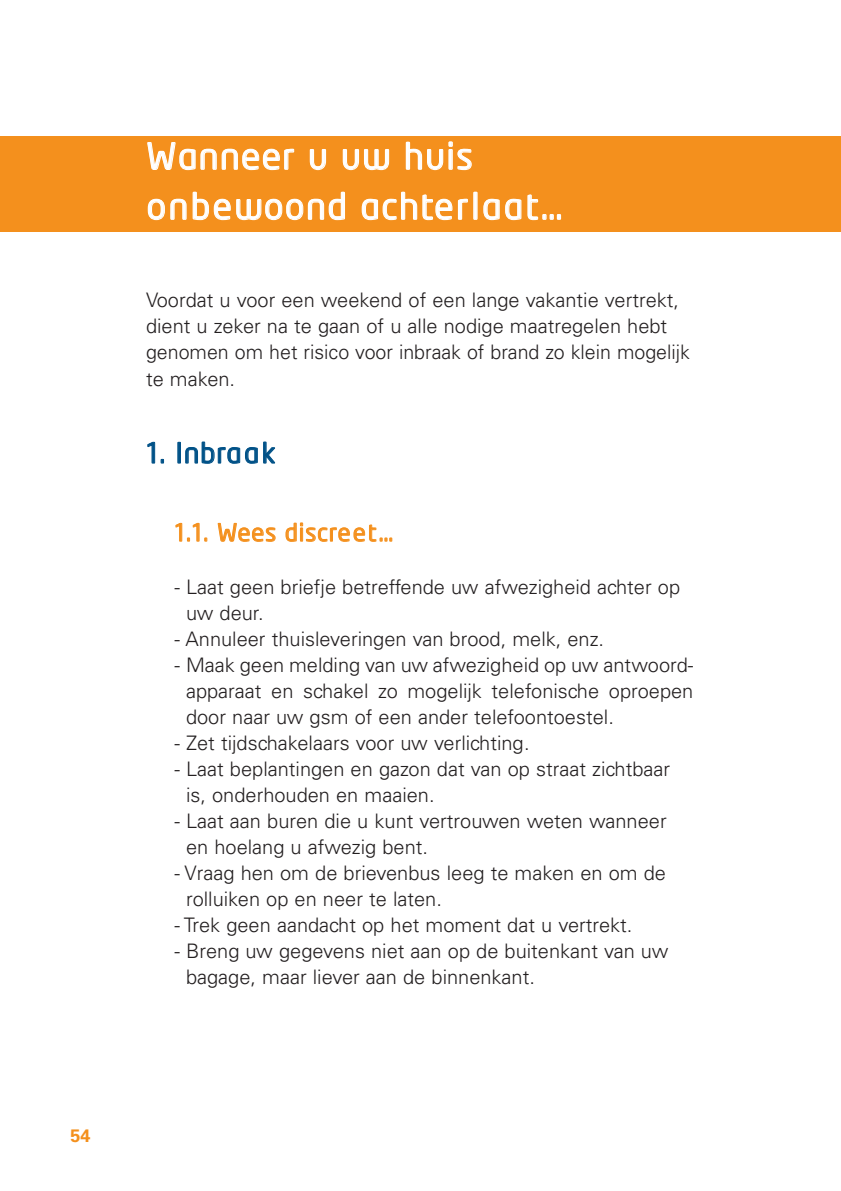
<style>
.page{position:relative;width:841px;height:1191px;background:#fff}
.page>*{position:absolute;margin:0;border:0;box-sizing:border-box;transform-origin:0 0}
.t1{font:36px/50px "Neo Tech";letter-spacing:.04em;color:#fff}
.t2{font:28px "Neo Tech";letter-spacing:.03em;color:#005187}
.t3{font:24px "Neo Tech";letter-spacing:.03em;color:#f4901d}
.t4{font:300 20px/26px "Univers";color:#231f20}
.t5{font:700 18px "Univers";color:#f4901d}
</style>
<div class="page">
<div style="left:0;top:136px;width:841px;height:96px;background:#f4901d"></div>
<h1 class="t1" style="left:146px;top:134px;width:417px">Wanneer u uw huis onbewoond achterlaat…</h1>
<p class="t4" style="left:146px;top:289px;width:545px">Voordat u voor een weekend of een lange vakantie vertrekt, dient u zeker na te gaan of u alle nodige maatregelen hebt genomen om het risico voor inbraak of brand zo klein mogelijk te maken.</p>
<h2 class="t2" style="left:146px;top:442px;width:131px">1. Inbraak</h2>
<p class="t3" style="left:175px;top:523px;width:220px">1.1. Wees discreet…</p>
<p class="t4" style="left:186px;top:575px;width:495px;text-indent:-12px">- Laat geen briefje betreffende uw afwezigheid achter op uw deur.</p>
<p class="t4" style="left:174px;top:627px;width:431px">- Annuleer thuisleveringen van brood, melk, enz.</p>
<p class="t4" style="left:186px;top:653px;width:509px;text-align:justify;text-indent:-12px">- Maak geen melding van uw afwezigheid op uw antwoord&shy;apparaat en schakel zo mogelijk telefonische oproepen door naar uw gsm of een ander telefoontoestel.</p>
<p class="t4" style="left:174px;top:731px;width:357px">- Zet tijdschakelaars voor uw verlichting.</p>
<p class="t4" style="left:186px;top:757px;width:485px;text-indent:-12px">- Laat beplantingen en gazon dat van op straat zichtbaar is, onderhouden en maaien.</p>
<p class="t4" style="left:186px;top:809px;width:482px;text-indent:-12px">- Laat aan buren die u kunt vertrouwen weten wanneer en hoelang u afwezig bent.</p>
<p class="t4" style="left:186px;top:861px;width:481px;text-indent:-12px">- Vraag hen om de brievenbus leeg te maken en om de rolluiken op en neer te laten.</p>
<p class="t4" style="left:174px;top:913px;width:459px">- Trek geen aandacht op het moment dat u vertrekt.</p>
<p class="t4" style="left:186px;top:939px;width:484px;text-indent:-12px">- Breng uw gegevens niet aan op de buitenkant van uw bagage, maar liever aan de binnenkant.</p>
<p class="t5" style="left:71px;top:1129px;width:22px">54</p>
</div>
